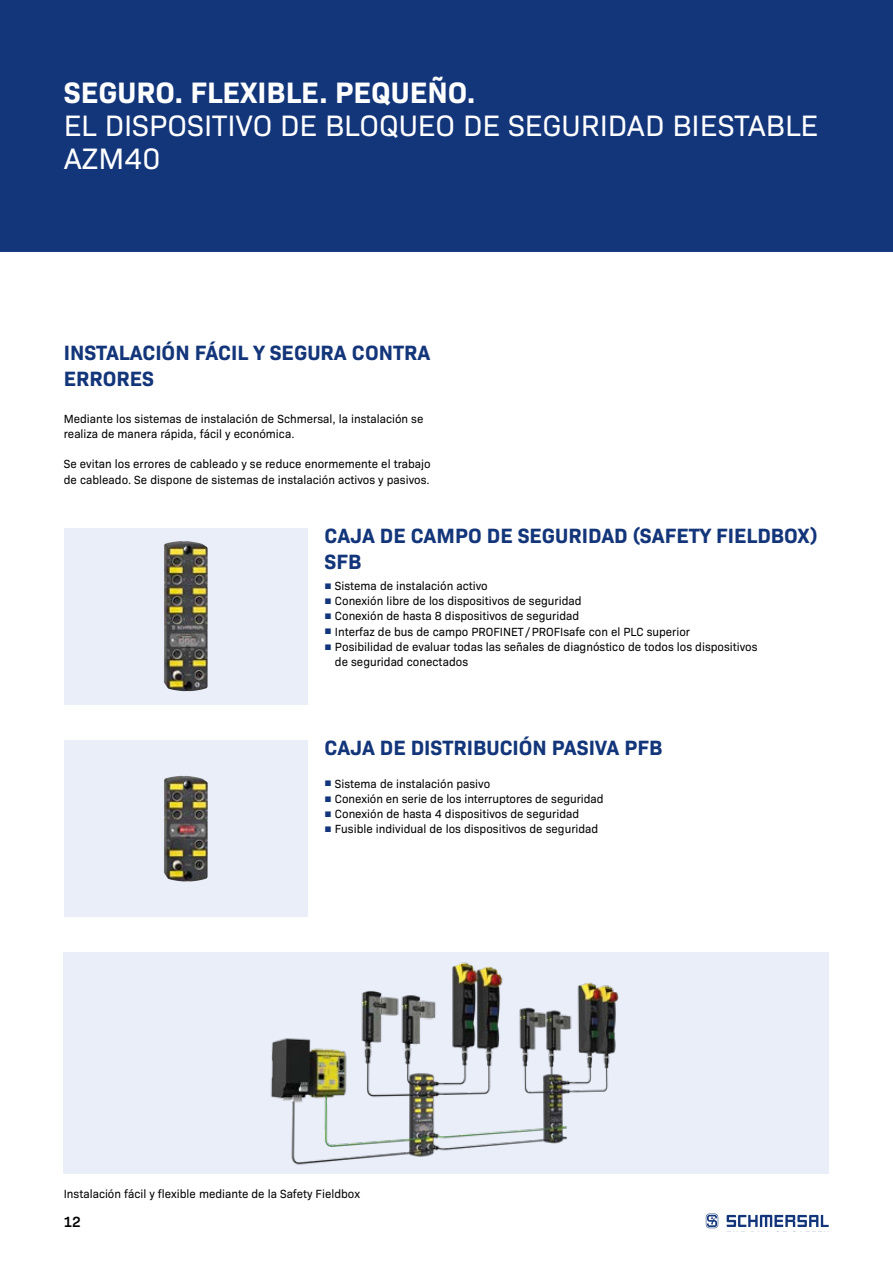
<style>
.page{position:relative;width:893px;height:1263px;background:#fff}
.page>*{position:absolute;margin:0;border:0;box-sizing:border-box;transform-origin:0 0}
.t1{font:30px/33px "Bio Sans";color:#fff}
.t2{font:700 30px "Bio Sans";color:#fff}
.t3{font:700 21px/26.7px "Bio Sans";color:#13357a}
.t4{font:600 15px "Bio Sans";color:#000}
.t5{font:12px/15.1px "Bio Sans";color:#000}
.s1{font-family:"Arial";color:#13357a}
</style>
<div class="page">
<svg style="left:727px;top:1215px;width:102px;height:12px"></svg>
<svg style="left:706px;top:1213px;width:12px;height:15px"></svg>
<div style="left:0;top:0;width:893px;height:252px;background:#13357a"></div>
<div style="left:64px;top:953px;width:765px;height:221px;background:#e9eef9"></div>
<img style="left:270px;top:962px;width:349px;height:203px">
<div style="left:64px;top:528px;width:244px;height:177px;background:#e9eef9"></div>
<img style="left:164px;top:541px;width:44px;height:150px">
<div style="left:64px;top:740px;width:244px;height:177px;background:#e9eef9"></div>
<img style="left:164px;top:776px;width:44px;height:105px">
<h1 class="t2" style="left:64px;top:69px;width:413px">SEGURO. FLEXIBLE. PEQUEÑO.</h1>
<h1 class="t1" style="left:64px;top:106px;width:756px">EL DISPOSITIVO DE BLOQUEO DE SEGURIDAD BIESTABLE<br>AZM40</h1>
<h2 class="t3" style="left:64px;top:337px;width:368px">INSTALACIÓN FÁCIL Y SEGURA CONTRA<br>ERRORES</h2>
<p class="t5" style="left:64px;top:410px;width:361px">Mediante los sistemas de instalación de Schmersal, la instalación se realiza de manera rápida, fácil y económica.</p>
<p class="t5" style="left:64px;top:456px;width:368px">Se evitan los errores de cableado y se reduce enormemente el trabajo de cableado. Se dispone de sistemas de instalación activos y pasivos.</p>
<h2 class="t3" style="left:325px;top:520px;width:494px">CAJA DE CAMPO DE SEGURIDAD (SAFETY FIELDBOX)<br>SFB</h2>
<p class="t5" style="left:325px;top:577px;width:165px"><span class="s1">■</span> Sistema de instalación activo</p>
<p class="t5" style="left:325px;top:592px;width:258px"><span class="s1">■</span> Conexión libre de los dispositivos de seguridad</p>
<p class="t5" style="left:325px;top:608px;width:256px"><span class="s1">■</span> Conexión de hasta 8 dispositivos de seguridad</p>
<p class="t5" style="left:325px;top:623px;width:367px"><span class="s1">■</span> Interfaz de bus de campo PROFINET/PROFIsafe con el PLC superior</p>
<p class="t5" style="left:335px;top:638px;width:424px;text-indent:-10px"><span class="s1">■</span> Posibilidad de evaluar todas las señales de diagnóstico de todos los dispositivos de seguridad conectados</p>
<h2 class="t3" style="left:325px;top:732px;width:339px">CAJA DE DISTRIBUCIÓN PASIVA PFB</h2>
<p class="t5" style="left:325px;top:775px;width:167px"><span class="s1">■</span> Sistema de instalación pasivo</p>
<p class="t5" style="left:325px;top:790px;width:280px"><span class="s1">■</span> Conexión en serie de los interruptores de seguridad</p>
<p class="t5" style="left:325px;top:805px;width:256px"><span class="s1">■</span> Conexión de hasta 4 dispositivos de seguridad</p>
<p class="t5" style="left:325px;top:820px;width:275px"><span class="s1">■</span> Fusible individual de los dispositivos de seguridad</p>
<p class="t5" style="left:64px;top:1185px;width:298px">Instalación fácil y flexible mediante de la Safety Fieldbox</p>
<p class="t4" style="left:63px;top:1210px;width:19px">12</p>
</div>
